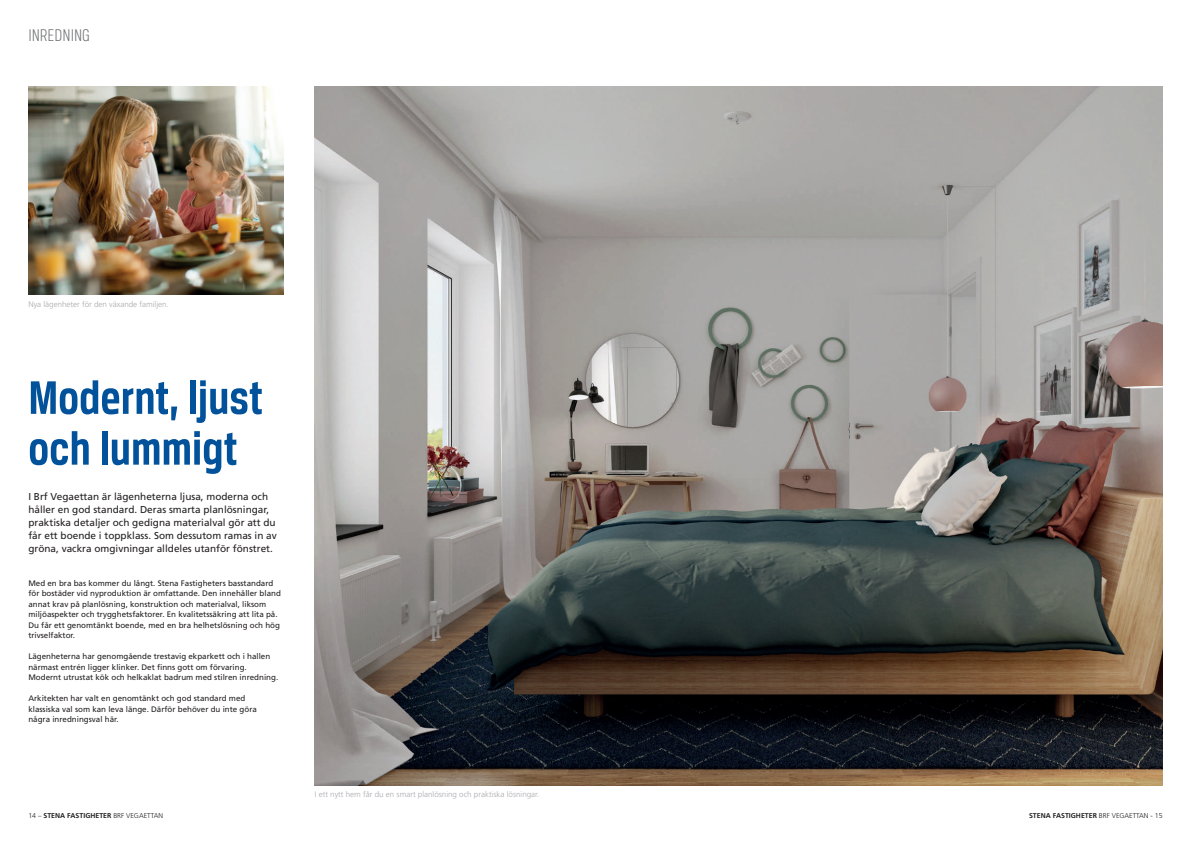
<style>
.page{position:relative;width:1191px;height:842px;background:#fff}
.page>*{position:absolute;margin:0;border:0;box-sizing:border-box;transform-origin:0 0}
.t1{font:700 50px/50.8px "Breuer Condensed";color:#01529a}
.t2{font:300 18px "Breuer Condensed";color:#6c6d70}
.t3{font:10px/12.8px "Frutiger LT Std";color:#231f20}
.t4{font:8px/10.5px "Frutiger LT Std";color:#231f20}
.t5{font:300 8px "Frutiger LT Std";color:#a8a9ad}
.t6{font:700 7px "Frutiger LT Std";color:#231f20}
.s1{font-weight:300}
</style>
<div class="page">
<img style="left:315px;top:86px;width:847px;height:699px">
<img style="left:28px;top:86px;width:255px;height:208px">
<h2 class="t2" style="left:28px;top:26px;width:63px">INREDNING</h2>
<p class="t5" style="left:28px;top:299px;width:142px">Nya lägenheter för den växande familjen.</p>
<h1 class="t1" style="left:28px;top:372px;width:236px">Modernt, ljust och lummigt</h1>
<p class="t3" style="left:28px;top:490px;width:250px">I Brf Vegaettan är lägenheterna ljusa, moderna och håller en god standard. Deras smarta planlösningar, praktiska detaljer och gedigna materialval gör att du får ett boende i toppklass. Som dessutom ramas in av gröna, vackra omgivningar alldeles utanför fönstret.</p>
<p class="t4" style="left:28px;top:578px;width:254px">Med en bra bas kommer du långt. Stena Fastigheters basstandard för bostäder vid nyproduktion är omfattande. Den innehåller bland annat krav på planlösning, konstruktion och materialval, liksom miljöaspekter och trygghetsfaktorer. En kvalitetssäkring att lita på.<br>Du får ett genomtänkt boende, med en bra helhetslösning och hög trivselfaktor.</p>
<p class="t4" style="left:28px;top:651px;width:251px">Lägenheterna har genomgående trestavig ekparkett och i hallen närmast entrén ligger klinker. Det finns gott om förvaring.<br>Modernt utrustat kök och helkaklat badrum med stilren inredning.</p>
<p class="t4" style="left:28px;top:693px;width:230px">Arkitekten har valt en genomtänkt och god standard med klassiska val som kan leva länge. Därför behöver du inte göra några inredningsval här.</p>
<p class="t5" style="left:315px;top:790px;width:226px">I ett nytt hem får du en smart planlösning och praktiska lösningar.</p>
<p class="t6" style="left:28px;top:812px;width:136px"><span class="s1">14 –</span> STENA FASTIGHETER <span class="s1">BRF VEGAETTAN</span></p>
<p class="t6" style="left:1029px;top:812px;width:135px">STENA FASTIGHETER <span class="s1">BRF VEGAETTAN - 15</span></p>
</div>
